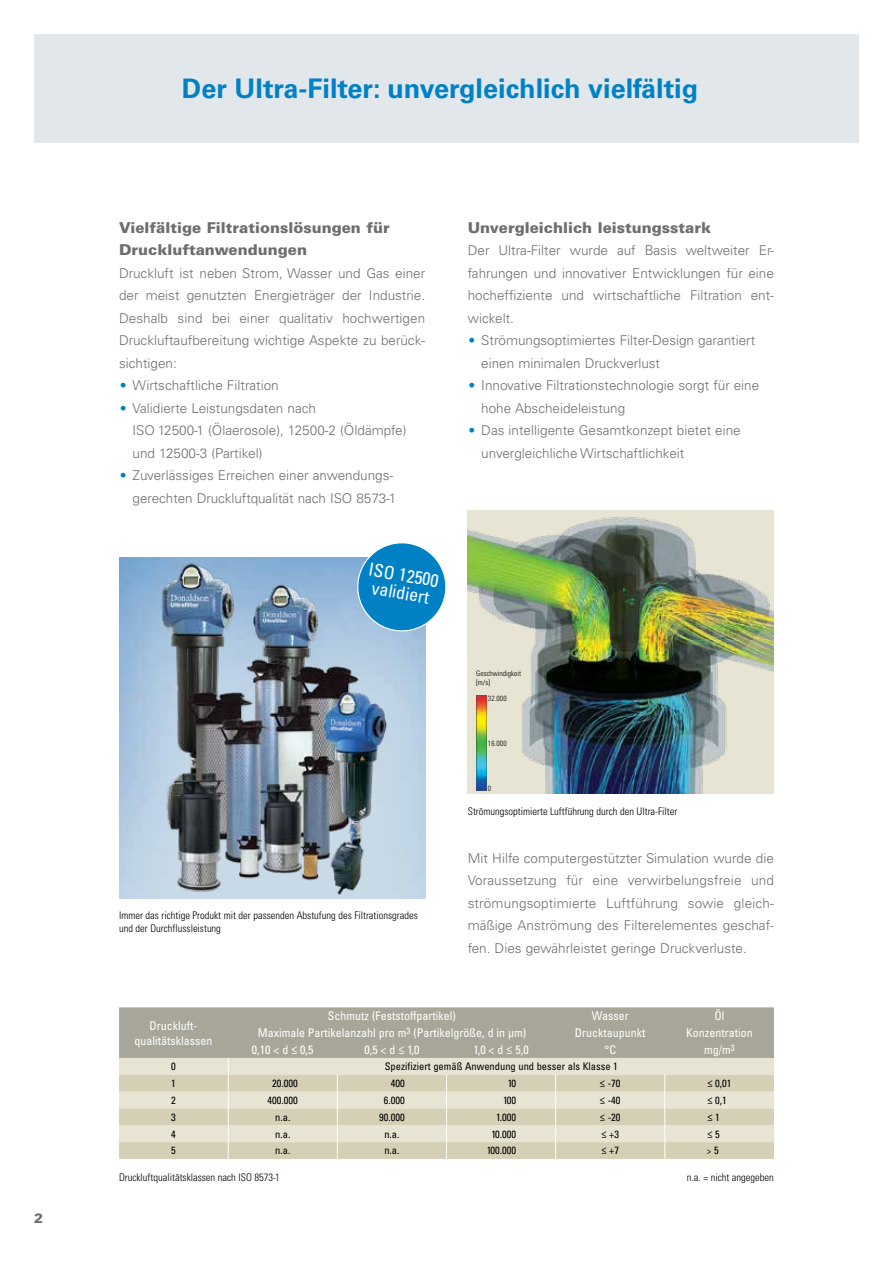
<style>
.page{position:relative;width:893px;height:1263px;background:#fff}
.page>*{position:absolute;margin:0;border:0;box-sizing:border-box;transform-origin:0 0}
.t1{font:700 27px "Univers LT Pro 65";color:#0081c6}
.t2{font:condensed 18px/18px "Univers LT Pro";color:#fff;text-align:center}
.t3{font:900 15px/22.5px "Univers LT Pro 75";color:#6d6e71}
.t4{font:300 13.5px/22.5px "Univers LT Pro 45";color:#6d6e71}
.t5{font:900 13.5px "Univers LT Pro 75";color:#6d6e71}
.t6{font:condensed 12px/15px "Univers LT Pro";color:#fff;text-align:center}
.t7{font:300 condensed 10.5px/12.6px "Univers LT Std";color:#000}
.t8{font:condensed 10.5px "Univers LT Pro";color:#000}
.t9{font:condensed 9px "Univers LT Pro";color:#000}
.t10{font:300 condensed 7.5px/9px "Univers LT Std";color:#000}
.s1{font-family:"Univers LT Std";font-stretch:condensed;color:#0081c6}
.s2{font-size:10.5px}
</style>
<div class="page">
<img style="left:468px;top:510px;width:306px;height:284px">
<svg style="left:119px;top:1007px;width:655px;height:152px;background:#ccc8b6"></svg>
<div style="left:34px;top:34px;width:825px;height:108px;background:#e1e7ea"></div>
<img style="left:144px;top:559px;width:256px;height:340px">
<img style="left:476px;top:695px;width:10px;height:96px">
<svg style="left:353px;top:543px;width:93px;height:91px;background:#3f9ed2"></svg>
<p class="t5" style="left:34px;top:1209px;width:11px">2</p>
<h1 class="t1" style="left:182px;top:72px;width:518px">Der Ultra-Filter: unvergleichlich vielfältig</h1>
<p class="t3" style="left:119px;top:216px;width:272px">Vielfältige Filtrationslösungen für<br>Druckluftanwendungen</p>
<p class="t4" style="left:119px;top:262px;width:308px;text-align:justify">Druckluft ist neben Strom, Wasser und Gas einer der meist genutzten Energieträger der Industrie.<br>Deshalb sind bei einer qualitativ hochwertigen Druckluftaufbereitung wichtige Aspekte zu berück&shy;sichtigen:</p>
<p class="t4" style="left:119px;top:374px;width:161px"><span class="s1">•</span> Wirtschaftliche Filtration</p>
<p class="t4" style="left:133px;top:397px;width:275px;text-indent:-14px"><span class="s1">•</span> Validierte Leistungsdaten nach<br>ISO 12500-1 (Ölaerosole), 12500-2 (Öldämpfe) und 12500-3 (Partikel)</p>
<p class="t4" style="left:119px;top:464px;width:279px;text-align:right"><span class="s1">•</span> Zuverlässiges Erreichen einer anwendungs&shy;gerechten Druckluftqualität nach ISO 8573-1</p>
<h2 class="t2" style="left:371px;top:559px;width:72px;rotate:10deg">ISO 12500 validiert</h2>
<p class="t7" style="left:119px;top:909px;width:300px">Immer das richtige Produkt mit der passenden Abstufung des Filtrationsgrades und der Durchflussleistung</p>
<p class="t3" style="left:468px;top:216px;width:245px">Unvergleichlich leistungsstark</p>
<p class="t4" style="left:468px;top:239px;width:308px;text-align:justify">Der Ultra-Filter wurde auf Basis weltweiter Er&shy;fahrungen und innovativer Entwicklungen für eine hocheffiziente und wirtschaftliche Filtration ent&shy;wickelt.</p>
<p class="t4" style="left:481px;top:329px;width:275px;text-indent:-14px"><span class="s1">•</span> Strömungsoptimiertes Filter-Design garantiert einen minimalen Druckverlust</p>
<p class="t4" style="left:481px;top:374px;width:280px;text-indent:-14px"><span class="s1">•</span> Innovative Filtrationstechnologie sorgt für eine hohe Abscheideleistung</p>
<p class="t4" style="left:481px;top:419px;width:261px;text-indent:-14px"><span class="s1">•</span> Das intelligente Gesamtkonzept bietet eine unvergleichliche Wirtschaftlichkeit</p>
<p class="t10" style="left:476px;top:668px;width:46px">Geschwindigkeit [m/s]</p>
<p class="t10" style="left:488px;top:694px;width:20px">32.000</p>
<p class="t10" style="left:488px;top:739px;width:20px">16.000</p>
<p class="t10" style="left:488px;top:784px;width:5px">0</p>
<p class="t7" style="left:468px;top:805px;width:211px">Strömungsoptimierte Luftführung durch den Ultra-Filter</p>
<p class="t4" style="left:468px;top:847px;width:308px;text-align:justify">Mit Hilfe computergestützter Simulation wurde die Voraussetzung für eine verwirbelungsfreie und strömungsoptimierte Luftführung sowie gleich&shy;mäßige Anströmung des Filterelementes geschaf&shy;fen. Dies gewährleistet geringe Druckverluste.</p>
<p class="t6" style="left:135px;top:1017px;width:79px">Druckluft&shy;qualitätsklassen</p>
<p class="t6" style="left:328px;top:1008px;width:129px">Schmutz (Feststoffpartikel)</p>
<p class="t6" style="left:592px;top:1008px;width:38px">Wasser</p>
<p class="t6" style="left:714px;top:1008px;width:11px">Öl</p>
<p class="t6" style="left:258px;top:1025px;width:270px">Maximale Partikelanzahl pro m<sup>3</sup> (Partikelgröße, d in μm)</p>
<p class="t6" style="left:575px;top:1025px;width:72px">Drucktaupunkt</p>
<p class="t6" style="left:686px;top:1025px;width:68px">Konzentration</p>
<p class="t6" style="left:252px;top:1042px;width:63px">0,10 &lt; d ≤ 0,5</p>
<p class="t6" style="left:364px;top:1042px;width:57px">0,5 &lt; d ≤ 1,0</p>
<p class="t6" style="left:474px;top:1042px;width:57px">1,0 &lt; d ≤ 5,0</p>
<p class="t6" style="left:604px;top:1042px;width:13px">°C</p>
<p class="t6" style="left:704px;top:1042px;width:32px">mg/m<sup>3</sup></p>
<p class="t8" style="left:171px;top:1060px;width:6px">0</p>
<p class="t8" style="left:385px;top:1060px;width:235px">Spezifiziert gemäß Anwendung und besser als Klasse 1</p>
<p class="t8" style="left:171px;top:1076px;width:6px">1</p>
<p class="t8" style="left:272px;top:1076px;width:27px">20.000</p>
<p class="t8" style="left:391px;top:1076px;width:15px">400</p>
<p class="t8" style="left:508px;top:1076px;width:10px">10</p>
<p class="t8" style="left:600px;top:1076px;width:22px">≤ -70</p>
<p class="t8" style="left:707px;top:1076px;width:26px">≤ 0,01</p>
<p class="t8" style="left:171px;top:1093px;width:6px">2</p>
<p class="t8" style="left:268px;top:1093px;width:32px">400.000</p>
<p class="t8" style="left:384px;top:1093px;width:22px">6.000</p>
<p class="t8" style="left:503px;top:1093px;width:15px">100</p>
<p class="t8" style="left:600px;top:1093px;width:22px">≤ -40</p>
<p class="t8" style="left:707px;top:1093px;width:21px">≤ 0,1</p>
<p class="t8" style="left:171px;top:1110px;width:6px">3</p>
<p class="t8" style="left:275px;top:1110px;width:17px">n.a.</p>
<p class="t8" style="left:379px;top:1110px;width:27px">90.000</p>
<p class="t8" style="left:496px;top:1110px;width:22px">1.000</p>
<p class="t8" style="left:600px;top:1110px;width:22px">≤ -20</p>
<p class="t8" style="left:707px;top:1110px;width:14px">≤ 1</p>
<p class="t8" style="left:171px;top:1127px;width:6px">4</p>
<p class="t8" style="left:275px;top:1127px;width:17px">n.a.</p>
<p class="t8" style="left:384px;top:1127px;width:17px">n.a.</p>
<p class="t8" style="left:491px;top:1127px;width:26px">10.000</p>
<p class="t8" style="left:601px;top:1127px;width:19px">≤ +3</p>
<p class="t8" style="left:707px;top:1127px;width:14px">≤ 5</p>
<p class="t8" style="left:171px;top:1144px;width:6px">5</p>
<p class="t8" style="left:275px;top:1144px;width:17px">n.a.</p>
<p class="t8" style="left:384px;top:1144px;width:17px">n.a.</p>
<p class="t8" style="left:487px;top:1144px;width:31px">100.000</p>
<p class="t8" style="left:601px;top:1144px;width:19px">≤ +7</p>
<p class="t9" style="left:707px;top:1145px;width:13px">&gt; <span class="s2">5</span></p>
<p class="t7" style="left:119px;top:1171px;width:162px">Druckluftqualitätsklassen nach ISO 8573-1</p>
<p class="t7" style="left:687px;top:1171px;width:88px">n.a. = nicht angegeben</p>
</div>
